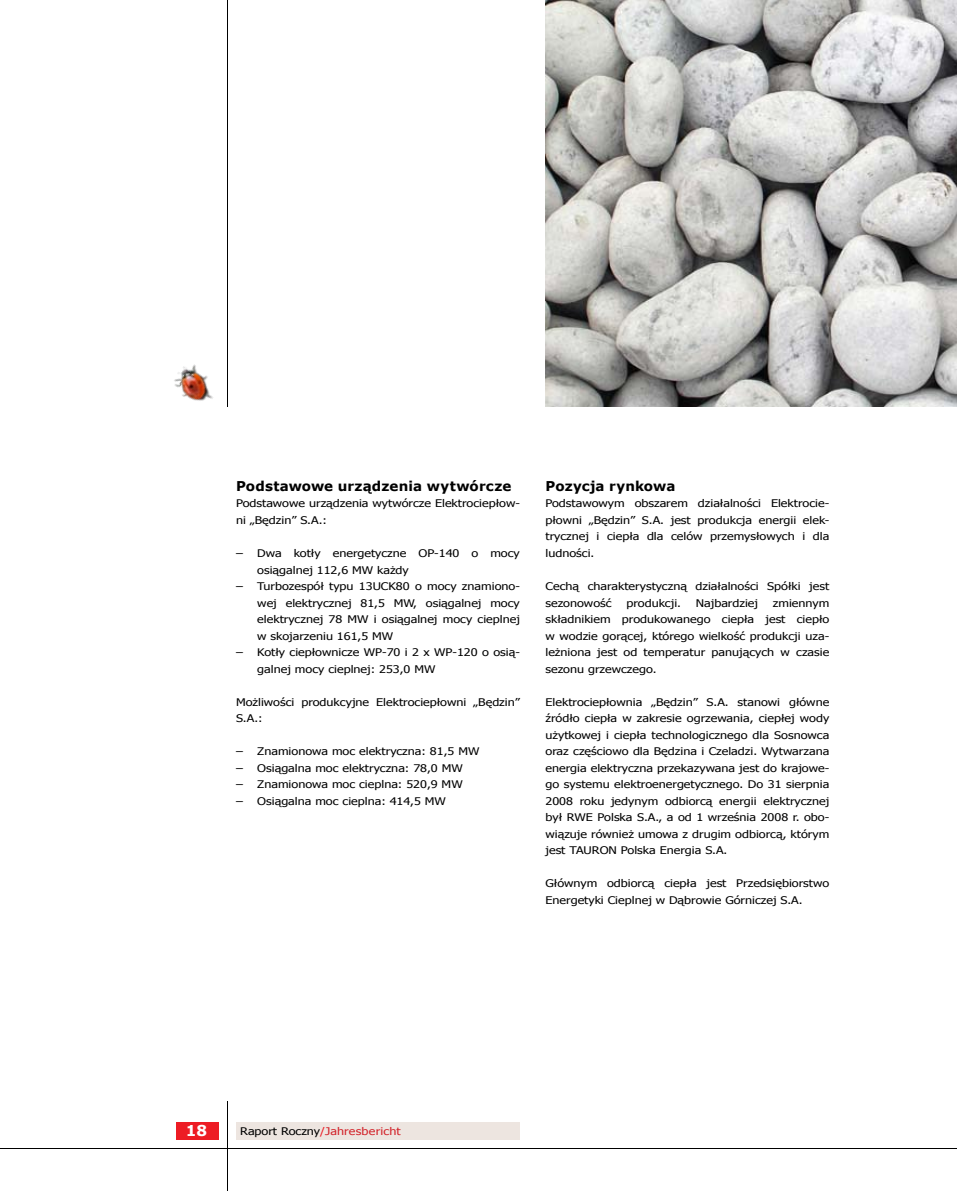
<style>
.page{position:relative;width:957px;height:1191px;background:#fff}
.page>*{position:absolute;margin:0;border:0;box-sizing:border-box;transform-origin:0 0}
.t1{font:700 15px "Verdana";color:#fff}
.t2{font:700 13.5px "Verdana";letter-spacing:.005em;color:#000}
.t3{font:10.5px/16.5px "Tahoma";color:#000;scale:1.2 1}
.t4{font:10.5px "Tahoma";letter-spacing:.005em;color:#d2232a;scale:1.2 1}
.s1{color:#000}
.s2{color:#ed1c24}
</style>
<div class="page">
<div style="left:236px;top:1123px;width:284px;height:17px;background:#ede5e0"></div>
<div style="left:176px;top:1122px;width:42px;height:17px;background:#ed1c24"></div>
<hr style="left:0;top:1148px;width:957px;height:1px;background:#000">
<hr style="left:227px;top:0;width:1px;height:407px;background:#000">
<hr style="left:227px;top:1101px;width:1px;height:90px;background:#000">
<img style="left:545px;top:0;width:412px;height:407px">
<img style="left:174px;top:364px;width:39px;height:37px">
<p class="t2" style="left:236px;top:477px;width:277px">Podstawowe urządzenia wytwórcze</p>
<p class="t3" style="left:236px;top:495px;width:238px">Podstawowe urządzenia wytwórcze Elektrociepłow&shy;ni „Będzin” S.A.:</p>
<p class="t3" style="left:257px;top:544px;width:220px;text-indent:-21px">– Dwa kotły energetyczne OP-140 o mocy osiągalnej 112,6 MW każdy</p>
<p class="t3" style="left:257px;top:577px;width:220px;text-align:justify;text-indent:-21px">– Turbozespół typu 13UCK80 o mocy znamiono&shy;wej elektrycznej 81,5 MW, osiągalnej mocy elektrycznej 78 MW i osiągalnej mocy cieplnej w skojarzeniu 161,5 MW</p>
<p class="t3" style="left:257px;top:643px;width:220px;text-indent:-21px">– Kotły ciepłownicze WP-70 i 2 x WP-120 o osią&shy;galnej mocy cieplnej: 253,0 MW</p>
<p class="t3" style="left:236px;top:693px;width:238px">Możliwości produkcyjne Elektrociepłowni „Będzin”<br>S.A.:</p>
<p class="t3" style="left:236px;top:742px;width:204px">– Znamionowa moc elektryczna: 81,5 MW</p>
<p class="t3" style="left:236px;top:759px;width:190px">– Osiągalna moc elektryczna: 78,0 MW</p>
<p class="t3" style="left:236px;top:775px;width:190px">– Znamionowa moc cieplna: 520,9 MW</p>
<p class="t3" style="left:236px;top:792px;width:176px">– Osiągalna moc cieplna: 414,5 MW</p>
<p class="t2" style="left:545px;top:477px;width:131px">Pozycja rynkowa</p>
<p class="t3" style="left:545px;top:495px;width:238px;text-align:justify">Podstawowym obszarem działalności Elektrocie&shy;płowni „Będzin” S.A. jest produkcja energii elek&shy;trycznej i ciepła dla celów przemysłowych i dla ludności.</p>
<p class="t3" style="left:545px;top:577px;width:238px">Cechą charakterystyczną działalności Spółki jest sezonowość</p>
<p class="t3" style="left:626px;top:594px;width:47px">produkcji.</p>
<p class="t3" style="left:696px;top:594px;width:53px">Najbardziej</p>
<p class="t3" style="left:545px;top:594px;width:238px;text-align:justify;text-indent:227px">zmiennym składnikiem produkowanego ciepła jest ciepło w wodzie gorącej, którego wielkość produkcji uza&shy;leżniona jest od temperatur panujących w czasie sezonu grzewczego.</p>
<p class="t3" style="left:545px;top:693px;width:238px;text-align:justify">Elektrociepłownia „Będzin” S.A. stanowi główne źródło ciepła w zakresie ogrzewania, ciepłej wody użytkowej i ciepła technologicznego dla Sosnowca oraz częściowo dla Będzina i Czeladzi. Wytwarzana energia elektryczna przekazywana jest do krajowe&shy;go systemu elektroenergetycznego. Do 31 sierpnia 2008 roku jedynym odbiorcą energii elektrycznej był RWE Polska S.A., a od 1 września 2008 r. obo&shy;wiązuje również umowa z drugim odbiorcą, którym jest TAURON Polska Energia S.A.</p>
<p class="t3" style="left:545px;top:874px;width:238px">Głównym odbiorcą ciepła jest Przedsiębiorstwo<br>Energetyki Cieplnej w Dąbrowie Górniczej S.A.</p>
<h1 class="t1" style="left:186px;top:1121px;width:23px">18</h1>
<p class="t4" style="left:240px;top:1124px;width:135px"><span class="s1">Raport Roczny</span><span class="s2">/</span>Jahresbericht</p>
</div>
